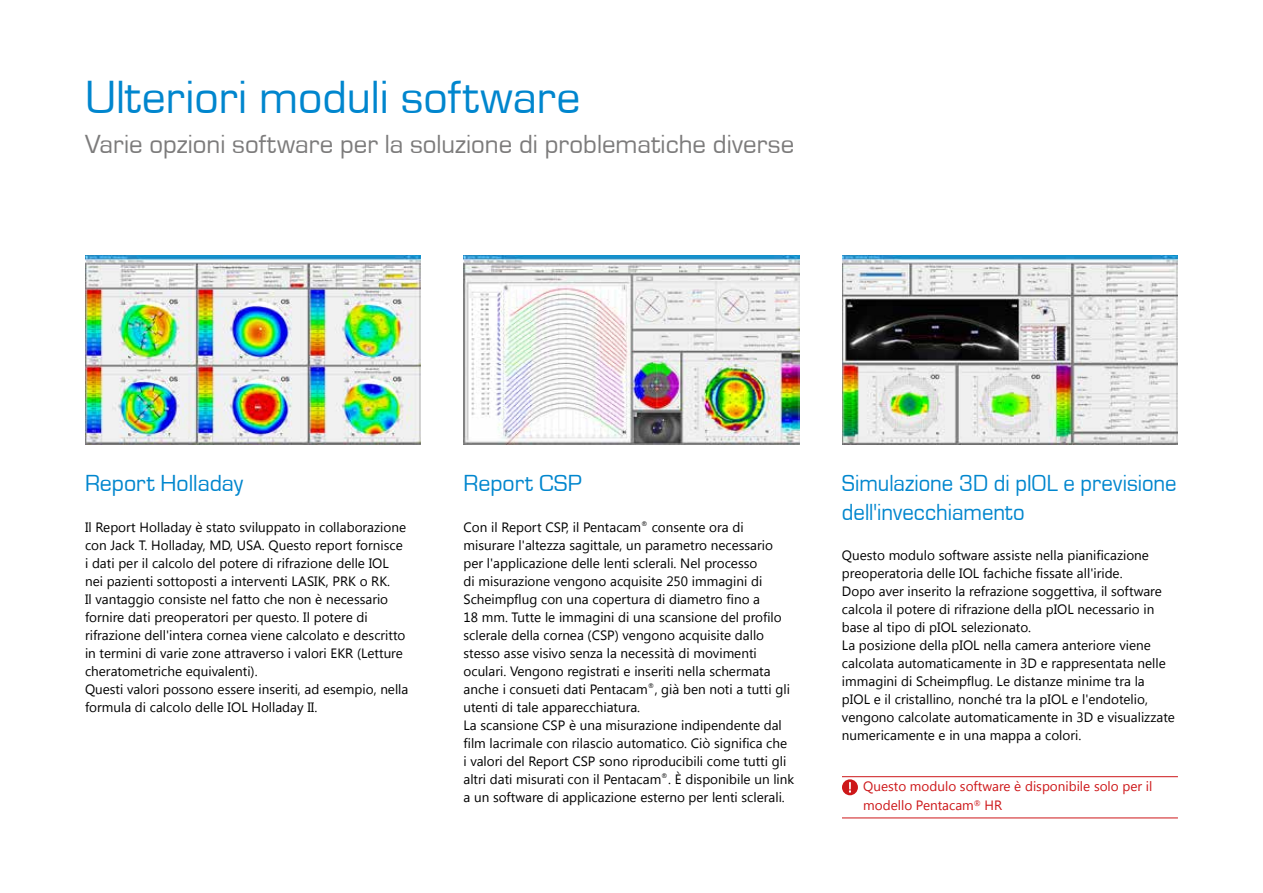
<style>
.page{position:relative;width:1263px;height:893px;background:#fff}
.page>*{position:absolute;margin:0;border:0;box-sizing:border-box;transform-origin:0 0}
.t1{font:48px "Eurostile";color:#0086ce}
.t2{font:27px "Eurostile";color:#7c7b7b}
.t3{font:24px/28.5px "Eurostile";color:#0086ce;scale:.95 1}
.t4{font:24px "Eurostile";color:#0086ce}
.t5{font:13.5px/18px "Segoe UI";color:#000}
.t6{font:13.5px/19.5px "Segoe UI";color:#cd1719}
</style>
<div class="page">
<img style="left:463px;top:255px;width:336px;height:189px">
<img style="left:85px;top:255px;width:336px;height:189px">
<img style="left:842px;top:255px;width:336px;height:189px">
<div style="left:842px;top:779px;width:16px;height:16px;background:#cd1719;border-radius:50%"></div>
<svg style="left:849px;top:782px;width:2px;height:10px"></svg>
<hr style="left:842px;top:776px;width:336px;height:1px;background:#cd1719">
<hr style="left:842px;top:817px;width:336px;height:1px;background:#cd1719">
<h1 class="t1" style="left:85px;top:64px;width:497px">Ulteriori moduli software</h1>
<h2 class="t2" style="left:85px;top:126px;width:711px">Varie opzioni software per la soluzione di problematiche diverse</h2>
<h3 class="t4" style="left:85px;top:467px;width:160px">Report Holladay</h3>
<p class="t5" style="left:85px;top:517px;width:325px">Il Report Holladay è stato sviluppato in collaborazione con Jack T. Holladay, MD, USA. Questo report fornisce i dati per il calcolo del potere di rifrazione delle IOL nei pazienti sottoposti a interventi LASIK, PRK o RK.<br>Il vantaggio consiste nel fatto che non è necessario fornire dati preoperatori per questo. Il potere di rifrazione dell'intera cornea viene calcolato e descritto in termini di varie zone attraverso i valori EKR (Letture cheratometriche equivalenti).<br>Questi valori possono essere inseriti, ad esempio, nella formula di calcolo delle IOL Holladay II.</p>
<h3 class="t4" style="left:463px;top:467px;width:120px">Report CSP</h3>
<p class="t5" style="left:463px;top:517px;width:332px">Con il Report CSP, il Pentacam<sup>®</sup> consente ora di misurare l'altezza sagittale, un parametro necessario per l'applicazione delle lenti sclerali. Nel processo<br>di misurazione vengono acquisite 250 immagini di Scheimpflug con una copertura di diametro fino a<br>18 mm. Tutte le immagini di una scansione del profilo sclerale della cornea (CSP) vengono acquisite dallo stesso asse visivo senza la necessità di movimenti oculari. Vengono registrati e inseriti nella schermata anche i consueti dati Pentacam<sup>®</sup>, già ben noti a tutti gli utenti di tale apparecchiatura.<br>La scansione CSP è una misurazione indipendente dal film lacrimale con rilascio automatico. Ciò significa che<br>i valori del Report CSP sono riproducibili come tutti gli altri dati misurati con il Pentacam<sup>®</sup>. È disponibile un link a un software di applicazione esterno per lenti sclerali.</p>
<h3 class="t3" style="left:842px;top:468px;width:354px">Simulazione 3D di pIOL e previsione dell'invecchiamento</h3>
<p class="t5" style="left:842px;top:546px;width:334px">Questo modulo software assiste nella pianificazione preoperatoria delle IOL fachiche fissate all'iride.<br>Dopo aver inserito la refrazione soggettiva, il software calcola il potere di rifrazione della pIOL necessario in base al tipo di pIOL selezionato.<br>La posizione della pIOL nella camera anteriore viene calcolata automaticamente in 3D e rappresentata nelle immagini di Scheimpflug. Le distanze minime tra la pIOL e il cristallino, nonché tra la pIOL e l'endotelio, vengono calcolate automaticamente in 3D e visualizzate numericamente e in una mappa a colori.</p>
<p class="t6" style="left:863px;top:776px;width:291px">Questo modulo software è disponibile solo per il modello Pentacam<sup>®</sup> HR</p>
</div>
